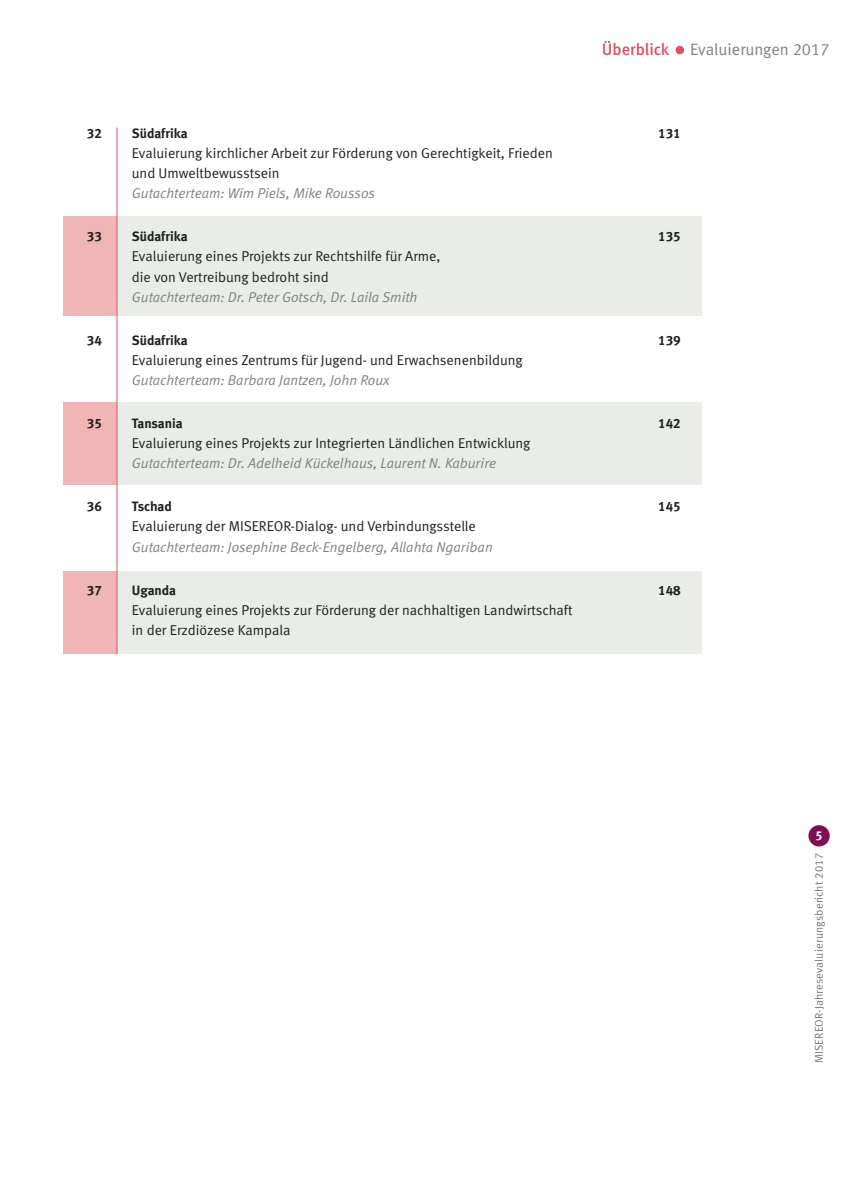
<style>
.page{position:relative;width:851px;height:1191px;background:#fff}
.page>*{position:absolute;margin:0;border:0;box-sizing:border-box;transform-origin:0 0}
.t1{font:16.5px "Meta Normal LF";color:#808285}
.t2{font:16.5px "Meta Medium LF";color:#da5367}
.t3{font:14.25px/20.2px "Meta Normal LF";color:#231f20}
.t4{font:italic 14.25px "Meta Normal LF";color:#808285}
.t5{font:13.5px "Meta Bold LF";color:#231f20}
.t6{font:12.75px "Meta Bold LF";color:#fff}
.t7{font:11.25px "Meta Normal LF";letter-spacing:.015em;color:#76787b}
</style>
<div class="page">
<div style="left:64px;top:216px;width:638px;height:100px;background:#e8ede8"></div>
<div style="left:64px;top:216px;width:53px;height:100px;background:#efb6b5"></div>
<div style="left:64px;top:401px;width:638px;height:83px;background:#e8ede8"></div>
<div style="left:64px;top:401px;width:53px;height:83px;background:#efb6b5"></div>
<div style="left:64px;top:571px;width:638px;height:83px;background:#e8ede8"></div>
<div style="left:64px;top:571px;width:53px;height:83px;background:#efb6b5"></div>
<div style="left:808px;top:825px;width:21px;height:21px;background:#810e54;border-radius:50%"></div>
<div style="left:675px;top:46px;width:9px;height:8px;background:#da5367;border-radius:50%"></div>
<hr style="left:116px;top:128px;width:1px;height:526px;background:#da5367">
<p class="t2" style="left:601px;top:43px;width:69px">Überblick</p>
<p class="t1" style="left:690px;top:43px;width:141px">Evaluierungen 2017</p>
<p class="t5" style="left:87px;top:128px;width:17px">32</p>
<p class="t5" style="left:132px;top:128px;width:57px">Südafrika</p>
<p class="t5" style="left:658px;top:128px;width:24px">131</p>
<p class="t3" style="left:132px;top:144px;width:422px">Evaluierung kirchlicher Arbeit zur Förderung von Gerechtigkeit, Frieden und Umweltbewusstsein</p>
<p class="t4" style="left:132px;top:189px;width:245px">Gutachterteam: Wim Piels, Mike Roussos</p>
<p class="t5" style="left:87px;top:232px;width:17px">33</p>
<p class="t5" style="left:132px;top:232px;width:57px">Südafrika</p>
<p class="t5" style="left:658px;top:232px;width:24px">135</p>
<p class="t3" style="left:132px;top:248px;width:310px">Evaluierung eines Projekts zur Rechtshilfe für Arme, die von Vertreibung bedroht sind</p>
<p class="t4" style="left:132px;top:292px;width:287px">Gutachterteam: Dr. Peter Gotsch, Dr. Laila Smith</p>
<p class="t5" style="left:87px;top:335px;width:17px">34</p>
<p class="t5" style="left:132px;top:335px;width:57px">Südafrika</p>
<p class="t5" style="left:658px;top:335px;width:24px">139</p>
<p class="t3" style="left:132px;top:351px;width:392px">Evaluierung eines Zentrums für Jugend- und Erwachsenenbildung</p>
<p class="t4" style="left:132px;top:375px;width:258px">Gutachterteam: Barbara Jantzen, John Roux</p>
<p class="t5" style="left:87px;top:418px;width:17px">35</p>
<p class="t5" style="left:132px;top:418px;width:52px">Tansania</p>
<p class="t5" style="left:658px;top:418px;width:24px">142</p>
<p class="t3" style="left:132px;top:434px;width:400px">Evaluierung eines Projekts zur Integrierten Ländlichen Entwicklung</p>
<p class="t4" style="left:132px;top:459px;width:366px">Gutachterteam: Dr. Adelheid Kückelhaus, Laurent N. Kaburire</p>
<p class="t5" style="left:87px;top:502px;width:17px">36</p>
<p class="t5" style="left:132px;top:502px;width:41px">Tschad</p>
<p class="t5" style="left:658px;top:502px;width:24px">145</p>
<p class="t3" style="left:132px;top:518px;width:345px">Evaluierung der MISEREOR-Dialog- und Verbindungsstelle</p>
<p class="t4" style="left:132px;top:542px;width:362px">Gutachterteam: Josephine Beck-Engelberg, Allahta Ngariban</p>
<p class="t5" style="left:87px;top:585px;width:17px">37</p>
<p class="t5" style="left:132px;top:585px;width:46px">Uganda</p>
<p class="t5" style="left:658px;top:585px;width:24px">148</p>
<p class="t3" style="left:132px;top:601px;width:442px">Evaluierung eines Projekts zur Förderung der nachhaltigen Landwirtschaft in der Erzdiözese Kampala</p>
<p class="t6" style="left:815px;top:831px;width:9px">5</p>
<p class="t7" style="left:815px;top:1063px;width:212px;rotate:-90deg">MISEREOR-Jahresevaluierungsbericht 2017</p>
</div>
